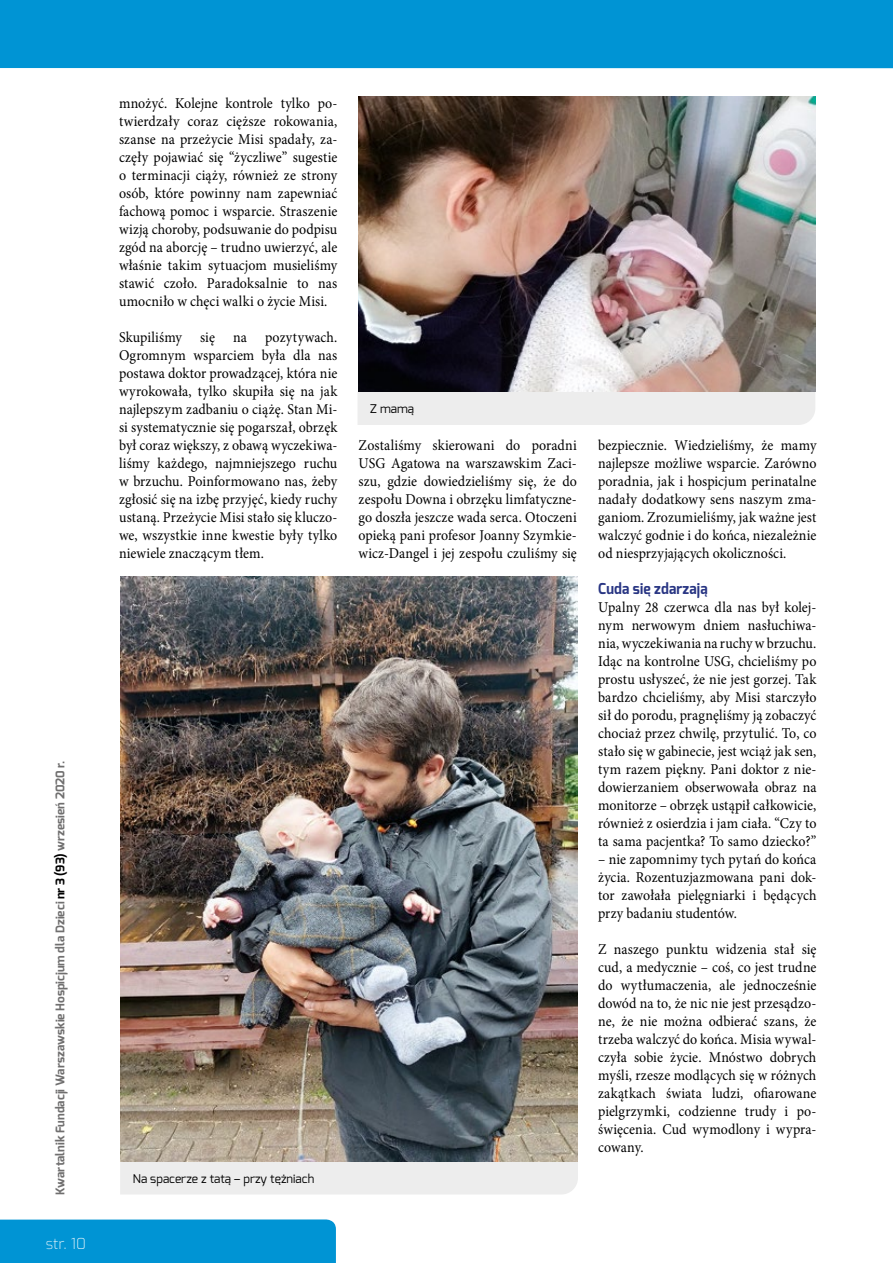
<style>
.page{position:relative;width:893px;height:1263px;background:#fff}
.page>*{position:absolute;margin:0;border:0;box-sizing:border-box;transform-origin:0 0}
.t1{font:15px/18px "Minion Pro";letter-spacing:.005em;color:#000;text-align:justify;scale:.93 1}
.t2{font:700 15px "Exo";letter-spacing:.015em;color:#283583;scale:.93 1}
.t3{font:200 15px "Exo";color:#fff}
.t4{font:700 12px "Exo";color:#706f6f}
.t5{font:12px "Exo";color:#000}
.s1{color:#000}
</style>
<div class="page">
<div style="left:0;top:0;width:893px;height:68px;background:#0094d4"></div>
<div style="left:0;top:1219px;width:336px;height:44px;background:#0094d4"></div>
<div style="left:120px;top:1161px;width:458px;height:33px;background:#ededed"></div>
<img style="left:120px;top:577px;width:458px;height:584px">
<div style="left:358px;top:392px;width:457px;height:33px;background:#ededed"></div>
<img style="left:358px;top:97px;width:458px;height:295px">
<p class="t4" style="left:52px;top:1195px;width:436px;rotate:-90deg">Kwartalnik Fundacji Warszawskie Hospicjum dla Dzieci <span class="s1">nr 3 (93)</span> wrzesień 2020 r.</p>
<p class="t3" style="left:46px;top:1232px;width:42px">str. 10</p>
<p class="t1" style="left:119px;top:94px;width:236px">mnożyć. Kolejne kontrole tylko po&shy;twierdzały coraz cięższe rokowania, szanse na przeżycie Misi spadały, za&shy;częły pojawiać się “życzliwe” sugestie o terminacji ciąży, również ze strony osób, które powinny nam zapewniać fachową pomoc i wsparcie. Straszenie wizją choroby, podsuwanie do podpisu zgód na aborcję – trudno uwierzyć, ale właśnie takim sytuacjom musieliśmy stawić czoło. Paradoksalnie to nas umocniło w chęci walki o życie Misi.</p>
<p class="t1" style="left:119px;top:328px;width:236px">Skupiliśmy się na pozytywach.<br>Ogromnym wsparciem była dla nas postawa doktor prowadzącej, która nie wyrokowała, tylko skupiła się na jak najlepszym zadbaniu o ciążę. Stan Mi&shy;si systematycznie się pogarszał, obrzęk był coraz większy, z obawą wyczekiwa&shy;liśmy każdego, najmniejszego ruchu w brzuchu. Poinformowano nas, żeby zgłosić się na izbę przyjęć, kiedy ruchy ustaną. Przeżycie Misi stało się kluczo&shy;we, wszystkie inne kwestie były tylko niewiele znaczącym tłem.</p>
<p class="t5" style="left:133px;top:1171px;width:183px">Na spacerze z tatą – przy tężniach</p>
<p class="t5" style="left:370px;top:401px;width:45px">Z mamą</p>
<p class="t1" style="left:359px;top:436px;width:236px">Zostaliśmy skierowani do poradni USG Agatowa na warszawskim Zaci&shy;szu, gdzie dowiedzieliśmy się, że do zespołu Downa i obrzęku limfatyczne&shy;go doszła jeszcze wada serca. Otoczeni opieką pani profesor Joanny Szymkie&shy;wicz-Dangel i jej zespołu czuliśmy się</p>
<p class="t1" style="left:598px;top:436px;width:236px">bezpiecznie. Wiedzieliśmy, że mamy najlepsze możliwe wsparcie. Zarówno poradnia, jak i hospicjum perinatalne nadały dodatkowy sens naszym zma&shy;ganiom. Zrozumieliśmy, jak ważne jest walczyć godnie i do końca, niezależnie od niesprzyjających okoliczności.</p>
<p class="t2" style="left:598px;top:579px;width:119px">Cuda się zdarzają</p>
<p class="t1" style="left:598px;top:598px;width:236px">Upalny 28 czerwca dla nas był kolej&shy;nym nerwowym dniem nasłuchiwa&shy;nia, wyczekiwania na ruchy w brzuchu.<br>Idąc na kontrolne USG, chcieliśmy po prostu usłyszeć, że nie jest gorzej. Tak bardzo chcieliśmy, aby Misi starczyło sił do porodu, pragnęliśmy ją zobaczyć chociaż przez chwilę, przytulić. To, co stało się w gabinecie, jest wciąż jak sen, tym razem piękny. Pani doktor z nie&shy;dowierzaniem obserwowała obraz na monitorze – obrzęk ustąpił całkowicie, również z osierdzia i jam ciała. “Czy to ta sama pacjentka? To samo dziecko?”</p>
<p class="t1" style="left:598px;top:850px;width:236px">– nie zapomnimy tych pytań do końca życia. Rozentuzjazmowana pani dok&shy;tor zawołała pielęgniarki i będących przy badaniu studentów.</p>
<p class="t1" style="left:598px;top:940px;width:236px">Z naszego punktu widzenia stał się cud, a medycznie – coś, co jest trudne do wytłumaczenia, ale jednocześnie dowód na to, że nic nie jest przesądzo&shy;ne, że nie można odbierać szans, że trzeba walczyć do końca. Misia wywal&shy;czyła sobie życie. Mnóstwo dobrych myśli, rzesze modlących się w różnych zakątkach świata ludzi, ofiarowane pielgrzymki, codzienne trudy i po&shy;święcenia. Cud wymodlony i wypra&shy;cowany.</p>
</div>
